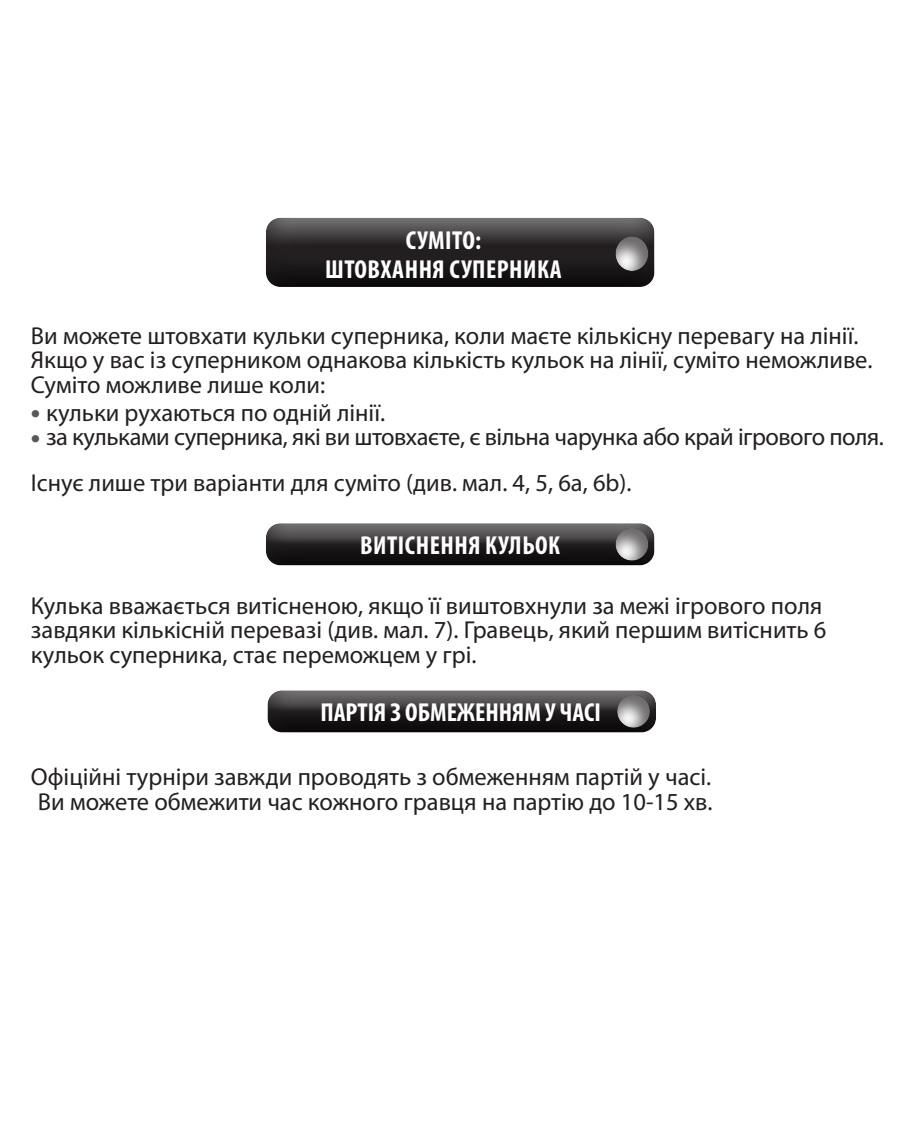
<style>
.page{position:relative;width:920px;height:1132px;background:#fff}
.page>*{position:absolute;margin:0;border:0;box-sizing:border-box;transform-origin:0 0}
.t1{font:700 condensed 25.9px/29.1px "Myriad Pro";letter-spacing:.02em;color:#fff;text-align:center}
.t2{font:700 condensed 25.9px "Myriad Pro";color:#fff}
.t3{font:24.5px/24.5px "Myriad Pro";color:#231f20}
.t4{font:24.5px/45.9px "Myriad Pro";letter-spacing:-.02em;color:#231f20}
.s1{font-weight:700;font-size:28px;color:#57585a}
</style>
<div class="page">
<svg style="left:266px;top:217px;width:389px;height:29px;background:#545151"></svg>
<svg style="left:265px;top:246px;width:390px;height:41px;background:#1d1a1b"></svg>
<div style="left:609px;top:233px;width:39px;height:42px;background:#231f20;opacity:.66"></div>
<svg style="left:266px;top:523px;width:389px;height:19px;background:#5e5b5c"></svg>
<svg style="left:266px;top:542px;width:389px;height:24px;background:#201d1e"></svg>
<div style="left:609px;top:525px;width:39px;height:41px;background:#231f20;opacity:.66"></div>
<svg style="left:267px;top:690px;width:389px;height:19px;background:#5f5c5d"></svg>
<svg style="left:267px;top:709px;width:389px;height:24px;background:#1f1d1e"></svg>
<div style="left:611px;top:692px;width:39px;height:41px;background:#231f20;opacity:.66"></div>
<p class="t1" style="left:325px;top:225px;width:238px">СУМІТО:<br>ШТОВХАННЯ СУПЕРНИКА</p>
<p class="t3" style="left:31px;top:323px;width:843px">Ви можете штовхати кульки суперника, коли маєте кількісну перевагу на лінії.<br>Якщо у вас із суперником однакова кількість кульок на лінії, суміто неможливе.<br>Суміто можливе лише коли:</p>
<p class="t3" style="left:31px;top:400px;width:355px"><span class="s1">•</span> кульки рухаються по одній лінії.</p>
<p class="t4" style="left:31px;top:413px;width:854px"><span class="s1">•</span> за кульками суперника, які ви штовхаєте, є вільна чарунка або край ігрового поля.<br>Існує лише три варіанти для суміто (див. мал. 4, 5, 6а, 6b).</p>
<p class="t1" style="left:360px;top:530px;width:201px">ВИТІСНЕННЯ КУЛЬОК</p>
<p class="t3" style="left:31px;top:592px;width:796px">Кулька вважається витісненою, якщо її виштовхнули за межі ігрового поля завдяки кількісній перевазі (див. мал. 7). Гравець, який першим витіснить 6 кульок суперника, стає переможцем у грі.</p>
<p class="t2" style="left:320px;top:696px;width:282px">ПАРТІЯ З ОБМЕЖЕННЯМ У ЧАСІ</p>
<p class="t3" style="left:31px;top:764px;width:683px">Офіційні турніри завжди проводять з обмеженням партій у часі.<br>Ви можете обмежити час кожного гравця на партію до 10-15 хв.</p>
</div>
